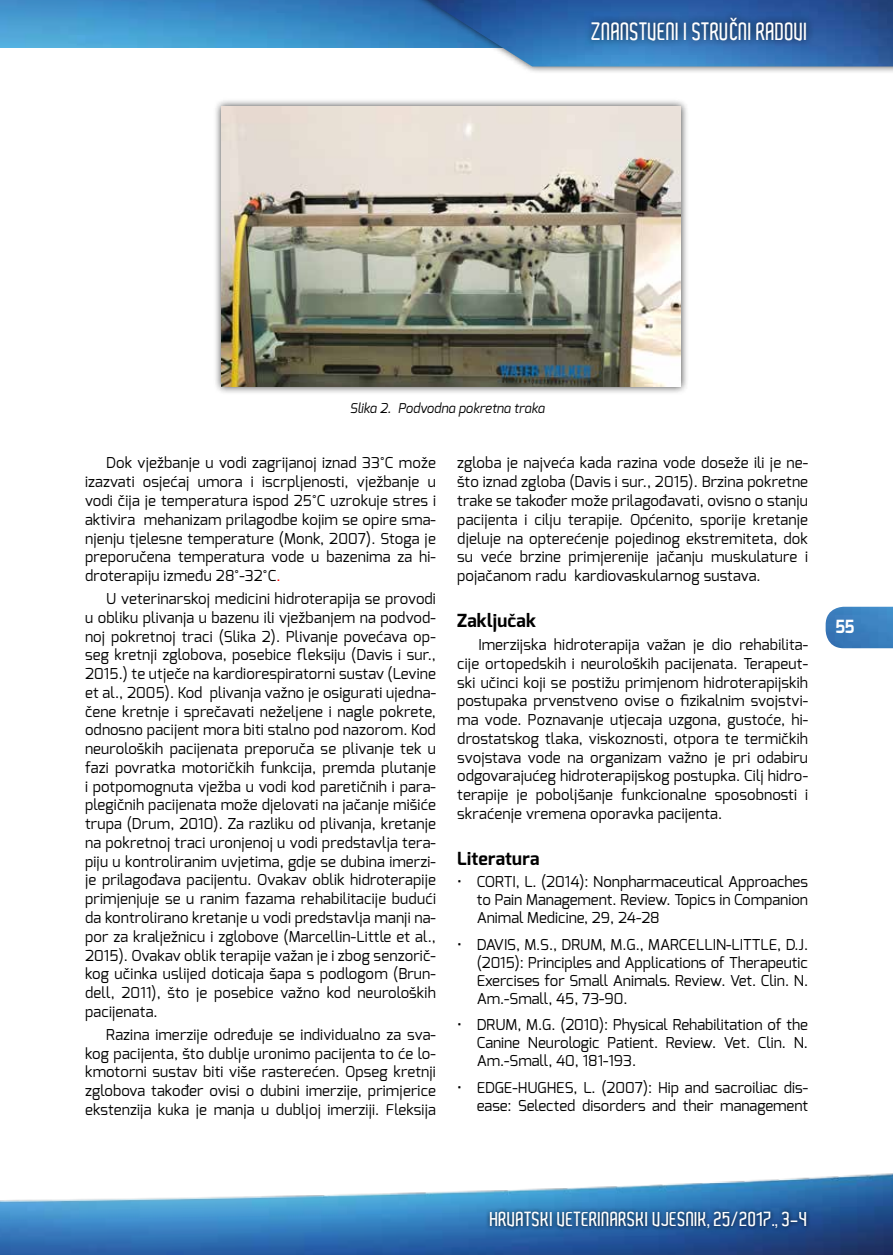
<style>
.page{position:relative;width:893px;height:1255px;background:#fff}
.page>*{position:absolute;margin:0;border:0;box-sizing:border-box;transform-origin:0 0}
.t1{font:600 24px "Aldo";color:#fff;scale:.9 1}
.t2{font:600 19.5px "Aldo";color:#fff}
.t3{font:700 18.15px "Exo";color:#fff;scale:.9 1}
.t4{font:700 18px "Exo";letter-spacing:.01em;color:#000}
.t5{font:15px/18.8px "Exo";color:#000;text-align:justify}
.t6{font:italic 13.5px "Exo";letter-spacing:-.005em;color:#000}
.s1{font-family:"Libel Suit";font-weight:400;font-size:22.5px}
.s2{color:#f00}
</style>
<div class="page">
<img style="left:0;top:0;width:388px;height:47px">
<div style="left:388px;top:0;width:505px;height:75px;background:#000;opacity:.75"></div>
<img style="left:395px;top:0;width:498px;height:66px">
<img style="left:0;top:1173px;width:893px;height:81px">
<img style="left:826px;top:606px;width:67px;height:42px">
<div style="left:486px;top:1207px;width:325px;height:25px;background:#000;opacity:.75"></div>
<div style="left:584px;top:10px;width:230px;height:38px;background:#000;opacity:.75"></div>
<div style="left:213px;top:98px;width:476px;height:297px;background:#000;opacity:.75"></div>
<img style="left:222px;top:106px;width:459px;height:281px">
<h1 class="t1" style="left:592px;top:18px;width:242px">ZNANSTVENI I STRU<span class="s1">Č</span>NI RADOVI</h1>
<p class="t6" style="left:350px;top:400px;width:196px">Slika 2. Podvodna pokretna traka</p>
<p class="t5" style="left:85px;top:453px;width:352px;text-indent:21px">Dok vježbanje u vodi zagrijanoj iznad 33°C može izazvati osjećaj umora i iscrpljenosti, vježbanje u vodi čija je temperatura ispod 25°C uzrokuje stres i aktivira mehanizam prilagodbe kojim se opire sma&shy;njenju tjelesne temperature (Monk, 2007). Stoga je preporučena temperatura vode u bazenima za hi&shy;droterapiju između 28°-32°C<span class="s2">.</span></p>
<p class="t5" style="left:85px;top:589px;width:352px;text-indent:21px">U veterinarskoj medicini hidroterapija se provodi u obliku plivanja u bazenu ili vježbanjem na podvod&shy;noj pokretnoj traci (Slika 2). Plivanje povećava op&shy;seg kretnji zglobova, posebice fleksiju (Davis i sur., 2015.) te utječe na kardiorespiratorni sustav (Levine et al., 2005). Kod plivanja važno je osigurati ujedna&shy;čene kretnje i sprečavati neželjene i nagle pokrete, odnosno pacijent mora biti stalno pod nazorom. Kod neuroloških pacijenata preporuča se plivanje tek u fazi povratka motoričkih funkcija, premda plutanje i potpomognuta vježba u vodi kod paretičnih i para&shy;plegičnih pacijenata može djelovati na jačanje mišiće trupa (Drum, 2010). Za razliku od plivanja, kretanje na pokretnoj traci uronjenoj u vodi predstavlja tera&shy;piju u kontroliranim uvjetima, gdje se dubina imerzi&shy;je prilagođava pacijentu. Ovakav oblik hidroterapije primjenjuje se u ranim fazama rehabilitacije budući da kontrolirano kretanje u vodi predstavlja manji na&shy;por za kralježnicu i zglobove (Marcellin-Little et al., 2015). Ovakav oblik terapije važan je i zbog senzorič&shy;kog učinka uslijed doticaja šapa s podlogom (Brun&shy;dell, 2011), što je posebice važno kod neuroloških pacijenata.</p>
<p class="t5" style="left:85px;top:1024px;width:352px;text-indent:21px">Razina imerzije određuje se individualno za sva&shy;kog pacijenta, što dublje uronimo pacijenta to će lo&shy;kmotorni sustav biti više rasterećen. Opseg kretnji zglobova također ovisi o dubini imerzije, primjerice ekstenzija kuka je manja u dubljoj imerziji. Fleksija</p>
<p class="t5" style="left:457px;top:453px;width:352px">zgloba je najveća kada razina vode doseže ili je ne&shy;što iznad zgloba (Davis i sur., 2015). Brzina pokretne trake se također može prilagođavati, ovisno o stanju pacijenta i cilju terapije. Općenito, sporije kretanje djeluje na opterećenje pojedinog ekstremiteta, dok su veće brzine primjerenije jačanju muskulature i pojačanom radu kardiovaskularnog sustava.</p>
<p class="t4" style="left:457px;top:609px;width:80px">Zaključak</p>
<p class="t5" style="left:457px;top:635px;width:352px;text-indent:21px">Imerzijska hidroterapija važan je dio rehabilita&shy;cije ortopedskih i neuroloških pacijenata. Terapeut&shy;ski učinci koji se postižu primjenom hidroterapijskih postupaka prvenstveno ovise o fizikalnim svojstvi&shy;ma vode. Poznavanje utjecaja uzgona, gustoće, hi&shy;drostatskog tlaka, viskoznosti, otpora te termičkih svojstava vode na organizam važno je pri odabiru odgovarajućeg hidroterapijskog postupka. Cilj hidro&shy;terapije je poboljšanje funkcionalne sposobnosti i skraćenje vremena oporavka pacijenta.</p>
<p class="t4" style="left:457px;top:846px;width:84px">Literatura</p>
<p class="t5" style="left:477px;top:872px;width:333px;line-height:18px;text-indent:-20px">• CORTI, L. (2014): Nonpharmaceutical Approaches to Pain Management. Review. Topics in Companion Animal Medicine, 29, 24-28</p>
<p class="t5" style="left:477px;top:935px;width:333px;line-height:18px;text-indent:-20px">• DAVIS, M.S., DRUM, M.G., MARCELLIN-LITTLE, D.J. (2015): Principles and Applications of Therapeutic Exercises for Small Animals. Review. Vet. Clin. N.<br>Am.-Small, 45, 73-90.</p>
<p class="t5" style="left:477px;top:1015px;width:333px;line-height:18px;text-indent:-20px">• DRUM, M.G. (2010): Physical Rehabilitation of the Canine Neurologic Patient. Review. Vet. Clin. N.<br>Am.-Small, 40, 181-193.</p>
<p class="t5" style="left:457px;top:1078px;width:352px;line-height:18px;text-align:right">• EDGE-HUGHES, L. (2007): Hip and sacroiliac dis&shy;ease: Selected disorders and their management</p>
<p class="t3" style="left:835px;top:614px;width:23px">55</p>
<h2 class="t2" style="left:490px;top:1207px;width:319px">HRVATSKI VETERINARSKI VJESNIK, 25/2017., 3-4</h2>
</div>
